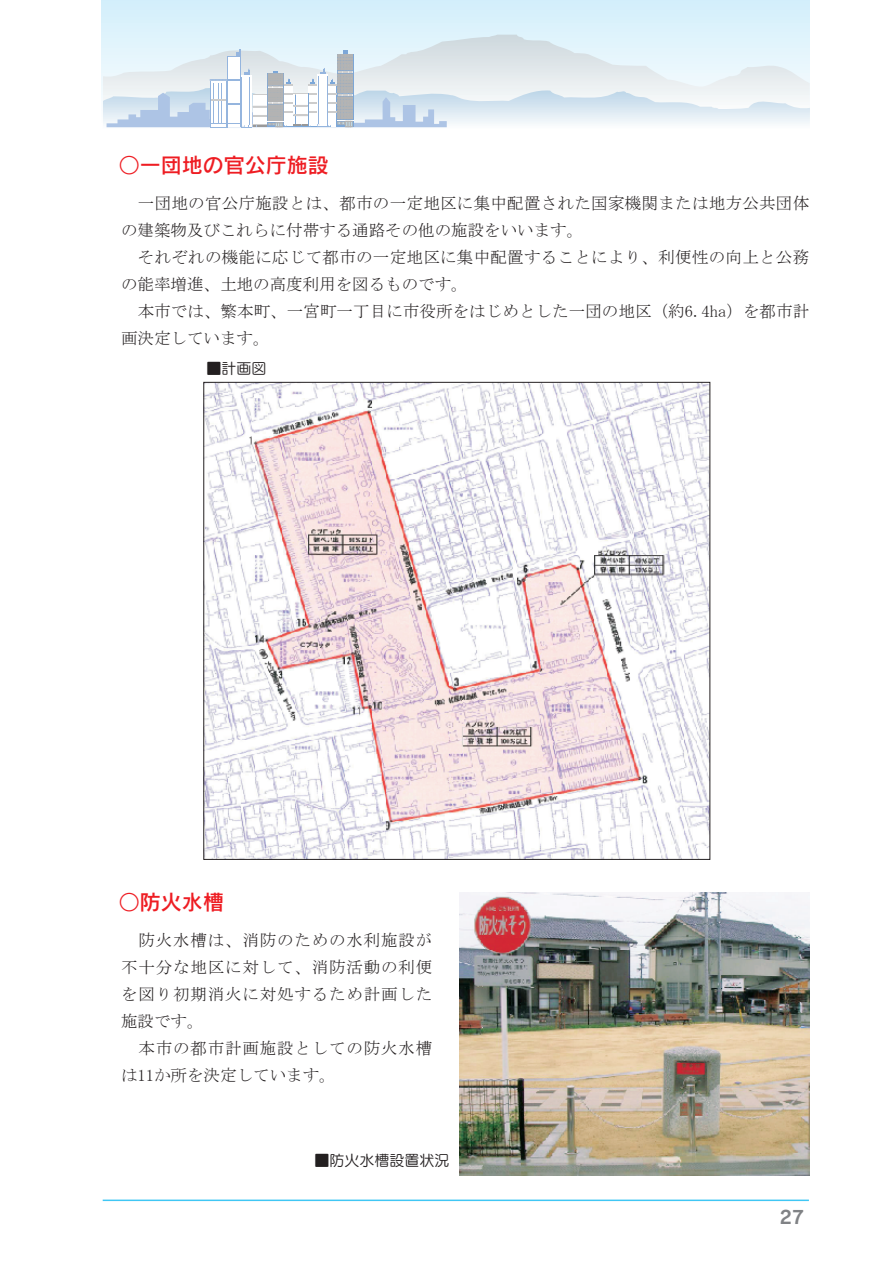
<style>
.page{position:relative;width:896px;height:1265px;background:#fff}
.page>*{position:absolute;margin:0;border:0;box-sizing:border-box;transform-origin:0 0}
.t1{font:21px "Rodin CID DB";color:#ee1d23}
.t2{font:18px "Rodin CID B";color:#808285}
.t3{font:16.5px/27px "MS Mincho";letter-spacing:.015em;color:#231f20}
.t4{font:16.5px/27px "MS Mincho";letter-spacing:.05em;color:#231f20}
.t5{font:15px "Seurat CID M";color:#231f20}
</style>
<div class="page">
<div style="left:102px;top:0;width:707px;height:126px;background:#d8f1fb"></div>
<svg style="left:103px;top:35px;width:706px;height:52px;fill:#e2f4fc"></svg>
<svg style="left:103px;top:87px;width:707px;height:41px;fill:#edf2f5"></svg>
<svg style="left:106px;top:50px;width:341px;height:77px"></svg>
<hr style="left:103px;top:1199px;width:705px;height:2px;background:#40c7f4">
<img style="left:459px;top:892px;width:350px;height:283px">
<img style="left:204px;top:384px;width:505px;height:476px">
<p class="t1" style="left:119px;top:151px;width:212px">○一団地の官公庁施設</p>
<p class="t3" style="left:121px;top:190px;width:689px;text-indent:17px">一団地の官公庁施設とは、都市の一定地区に集中配置された国家機関または地方公共団体の建築物及びこれらに付帯する通路その他の施設をいいます。</p>
<p class="t3" style="left:121px;top:244px;width:689px;text-indent:17px">それぞれの機能に応じて都市の一定地区に集中配置することにより、利便性の向上と公務の能率増進、土地の高度利用を図るものです。</p>
<p class="t3" style="left:121px;top:298px;width:689px;text-indent:17px">本市では、繁本町、一宮町一丁目に市役所をはじめとした一団の地区（約6.4ha）を都市計画決定しています。</p>
<p class="t5" style="left:206px;top:359px;width:61px">■計画図</p>
<p class="t1" style="left:119px;top:888px;width:107px">○防火水槽</p>
<p class="t3" style="left:121px;top:926px;width:313px;text-align:justify;text-indent:17px">防火水槽は、消防のための水利施設が不十分な地区に対して、消防活動の利便を図り初期消火に対処するため計画した施設です。</p>
<p class="t4" style="left:121px;top:1034px;width:312px;text-indent:17px">本市の都市計画施設としての防火水槽は11か所を決定しています。</p>
<p class="t5" style="left:314px;top:1150px;width:137px">■防火水槽設置状況</p>
<p class="t2" style="left:779px;top:1204px;width:26px">27</p>
</div>
